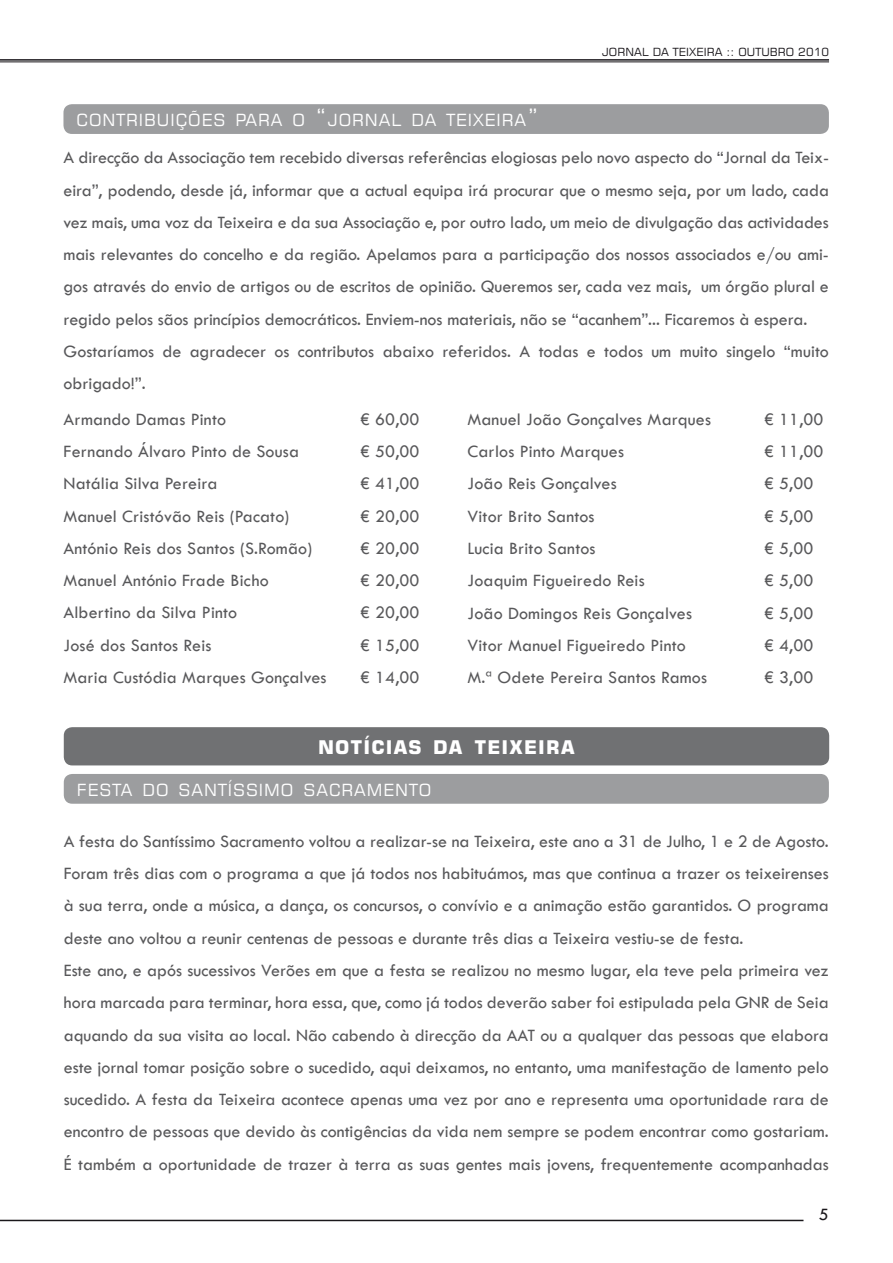
<style>
.page{position:relative;width:893px;height:1263px;background:#fff}
.page>*{position:absolute;margin:0;border:0;box-sizing:border-box;transform-origin:0 0}
.t1{font:24px "Square 721 BT";color:#fff}
.t2{font:700 18.9px "Square 721 BT";letter-spacing:.055em;color:#fff}
.t3{font:18px/32.2px "Tw Cen";color:#58585a}
.t4{font:18px "Tw Cen";color:#1a171b}
.t5{font:16.8px "Square 721 BT";letter-spacing:.055em;color:#fff}
.t6{font:11.25px "Square 721 BT";letter-spacing:.01em;color:#1a171b}
.s1{font-size:24px}
</style>
<div class="page">
<hr style="left:0;top:59px;width:829px;height:2px;background:#1a171b">
<hr style="left:0;top:62px;width:829px;height:1px;background:#1a171b">
<hr style="left:0;top:1220px;width:803px;height:1px;background:#1a171b">
<div style="left:64px;top:774px;width:765px;height:30px;background:#9c9d9f;border-radius:9px"></div>
<div style="left:63px;top:104px;width:766px;height:30px;background:#9c9d9f;border-radius:9px"></div>
<div style="left:64px;top:727px;width:765px;height:38px;background:#707173;border-radius:9px"></div>
<p class="t5" style="left:77px;top:110px;width:24px">CONTRIBUI</p>
<p class="t5" style="left:176px;top:110px;width:84px">ÇÕES PARA</p>
<p class="t5" style="left:293px;top:110px;width:49px">O <span class="s1">“</span>JORNAL</p>
<p class="t5" style="left:412px;top:110px;width:13px">DA</p>
<p class="t5" style="left:446px;top:110px;width:11px">TEIXEIRA</p>
<h1 class="t1" style="left:527px;top:103px;width:13px">”</h1>
<p class="t6" style="left:602px;top:44px;width:228px">JORNAL DA TEIXEIRA :: OUTUBRO 2010</p>
<p class="t3" style="left:63px;top:141px;width:767px">A direcção da Associação tem recebido diversas referências elogiosas pelo novo aspecto do “Jornal da Teix&shy;eira”, podendo, desde já, informar que a actual equipa irá procurar que o mesmo seja, por um lado, cada vez mais, uma voz da Teixeira e da sua Associação e, por outro lado, um meio de divulgação das actividades mais relevantes do concelho e da região. Apelamos para a participação dos nossos associados e/ou ami&shy;gos através do envio de artigos ou de escritos de opinião. Queremos ser, cada vez mais, um órgão plural e regido pelos sãos princípios democráticos. Enviem-nos materiais, não se “acanhem”... Ficaremos à espera.<br>Gostaríamos de agradecer os contributos abaixo referidos. A todas e todos um muito singelo “muito obrigado!”.</p>
<p class="t3" style="left:63px;top:403px;width:164px">Armando Damas Pinto</p>
<p class="t3" style="left:360px;top:403px;width:61px">€ 60,00</p>
<p class="t3" style="left:63px;top:435px;width:237px">Fernando Álvaro Pinto de Sousa</p>
<p class="t3" style="left:360px;top:435px;width:61px">€ 50,00</p>
<p class="t3" style="left:63px;top:467px;width:156px">Natália Silva Pereira</p>
<p class="t3" style="left:360px;top:467px;width:61px">€ 41,00</p>
<p class="t3" style="left:63px;top:500px;width:227px">Manuel Cristóvão Reis (Pacato)</p>
<p class="t3" style="left:360px;top:500px;width:61px">€ 20,00</p>
<p class="t3" style="left:63px;top:532px;width:250px">António Reis dos Santos (S.Romão)</p>
<p class="t3" style="left:360px;top:532px;width:61px">€ 20,00</p>
<p class="t3" style="left:63px;top:564px;width:207px">Manuel António Frade Bicho</p>
<p class="t3" style="left:360px;top:564px;width:61px">€ 20,00</p>
<p class="t3" style="left:63px;top:597px;width:175px">Albertino da Silva Pinto</p>
<p class="t3" style="left:360px;top:597px;width:61px">€ 20,00</p>
<p class="t3" style="left:63px;top:629px;width:150px">José dos Santos Reis</p>
<p class="t3" style="left:360px;top:629px;width:61px">€ 15,00</p>
<p class="t3" style="left:63px;top:661px;width:265px">Maria Custódia Marques Gonçalves</p>
<p class="t3" style="left:360px;top:661px;width:61px">€ 14,00</p>
<p class="t3" style="left:467px;top:403px;width:245px">Manuel João Gonçalves Marques</p>
<p class="t3" style="left:764px;top:403px;width:61px">€ 11,00</p>
<p class="t3" style="left:467px;top:435px;width:158px">Carlos Pinto Marques</p>
<p class="t3" style="left:764px;top:435px;width:61px">€ 11,00</p>
<p class="t3" style="left:467px;top:468px;width:151px">João Reis Gonçalves</p>
<p class="t3" style="left:764px;top:468px;width:50px">€ 5,00</p>
<p class="t3" style="left:467px;top:500px;width:129px">Vitor Brito Santos</p>
<p class="t3" style="left:764px;top:500px;width:50px">€ 5,00</p>
<p class="t3" style="left:467px;top:532px;width:130px">Lucia Brito Santos</p>
<p class="t3" style="left:764px;top:532px;width:50px">€ 5,00</p>
<p class="t3" style="left:467px;top:564px;width:179px">Joaquim Figueiredo Reis</p>
<p class="t3" style="left:764px;top:564px;width:50px">€ 5,00</p>
<p class="t3" style="left:467px;top:597px;width:226px">João Domingos Reis Gonçalves</p>
<p class="t3" style="left:764px;top:597px;width:50px">€ 5,00</p>
<p class="t3" style="left:467px;top:629px;width:220px">Vitor Manuel Figueiredo Pinto</p>
<p class="t3" style="left:764px;top:629px;width:50px">€ 4,00</p>
<p class="t3" style="left:467px;top:661px;width:241px">M.ª Odete Pereira Santos Ramos</p>
<p class="t3" style="left:764px;top:661px;width:50px">€ 3,00</p>
<p class="t2" style="left:318px;top:735px;width:258px">NOTÍCIAS DA TEIXEIRA</p>
<p class="t5" style="left:77px;top:779px;width:79px">FESTA DO</p>
<p class="t5" style="left:179px;top:779px;width:26px">SANT</p>
<p class="t5" style="left:228px;top:779px;width:43px">ÍSSIMO</p>
<p class="t5" style="left:303px;top:779px;width:52px">SACRAMENTO</p>
<p class="t3" style="left:64px;top:825px;width:767px">A festa do Santíssimo Sacramento voltou a realizar-se na Teixeira, este ano a 31 de Julho, 1 e 2 de Agosto.<br>Foram três dias com o programa a que já todos nos habituámos, mas que continua a trazer os teixeirenses à sua terra, onde a música, a dança, os concursos, o convívio e a animação estão garantidos. O programa deste ano voltou a reunir centenas de pessoas e durante três dias a Teixeira vestiu-se de festa.<br>Este ano, e após sucessivos Verões em que a festa se realizou no mesmo lugar, ela teve pela primeira vez hora marcada para terminar, hora essa, que, como já todos deverão saber foi estipulada pela GNR de Seia aquando da sua visita ao local. Não cabendo à direcção da AAT ou a qualquer das pessoas que elabora este jornal tomar posição sobre o sucedido, aqui deixamos, no entanto, uma manifestação de lamento pelo sucedido. A festa da Teixeira acontece apenas uma vez por ano e representa uma oportunidade rara de encontro de pessoas que devido às contigências da vida nem sempre se podem encontrar como gostariam.<br>É também a oportunidade de trazer à terra as suas gentes mais jovens, frequentemente acompanhadas</p>
<p class="t4" style="left:819px;top:1204px;width:11px">5</p>
</div>
